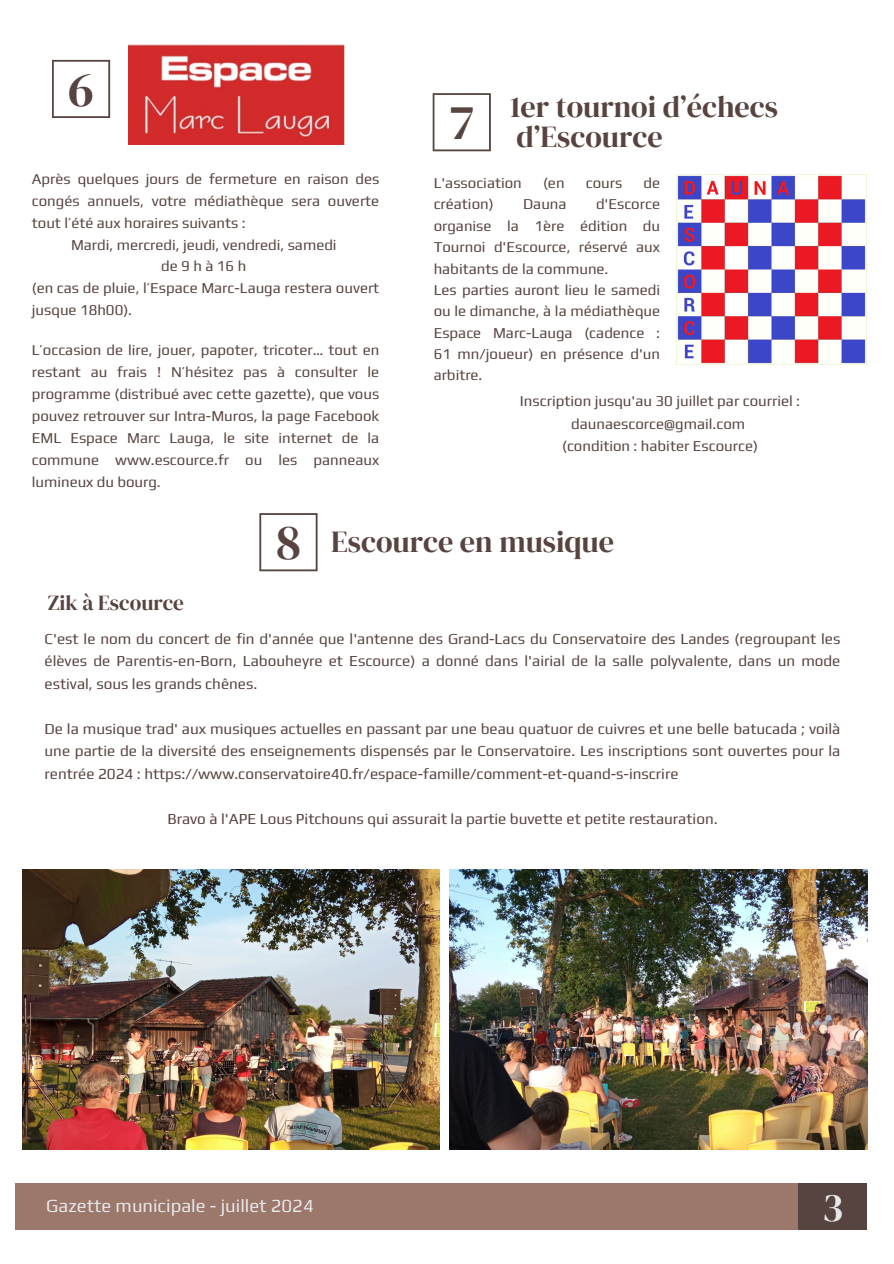
<style>
.page{position:relative;width:894px;height:1264px;background:#fff}
.page>*{position:absolute;margin:0;border:0;box-sizing:border-box;transform-origin:0 0}
.t1{font:49.35px "DM Serif Display";color:#57433f}
.t2{font:39.75px "DM Serif Display";color:#e8e8e8}
.t3{font:30.3px/30.3px "DM Serif Display";color:#57433f}
.t4{font:21.3px "DM Serif Display";color:#57433f}
.t5{font:18.45px "Play";color:#e8e8e8}
.t6{font:15.3px/22.5px "Play";color:#57433f;text-align:justify}
.t7{font:15px/21.9px "Play";color:#57433f;text-align:justify}
.t8{font:15px "Play";letter-spacing:.23em;color:#57433f}
</style>
<div class="page">
<svg style="left:432px;top:93px;width:58px;height:58px"></svg>
<div style="left:15px;top:1183px;width:785px;height:46px;background:#9b776c"></div>
<div style="left:798px;top:1183px;width:68px;height:46px;background:#57433f"></div>
<img style="left:129px;top:44px;width:216px;height:100px">
<svg style="left:52px;top:60px;width:58px;height:58px"></svg>
<img style="left:676px;top:174px;width:190px;height:191px">
<svg style="left:259px;top:513px;width:58px;height:58px"></svg>
<img style="left:22px;top:869px;width:417px;height:279px">
<img style="left:449px;top:869px;width:417px;height:279px">
<p class="t1" style="left:68px;top:55px;width:28px">6</p>
<p class="t7" style="left:32px;top:167px;width:349px">Après quelques jours de fermeture en raison des congés annuels, votre médiathèque sera ouverte tout l’été aux horaires suivants :</p>
<p class="t7" style="left:71px;top:233px;width:267px">Mardi, mercredi, jeudi, vendredi, samedi</p>
<h1 class="t8" style="left:161px;top:257px;width:86px">de9hà16h</h1>
<h2 class="t7" style="left:32px;top:277px;width:349px">(en cas de pluie, l’Espace Marc-Lauga restera ouvert jusque 18h00).</h2>
<p class="t7" style="left:32px;top:339px;width:349px">L’occasion de lire, jouer, papoter, tricoter… tout en restant au frais ! N’hésitez pas à consulter le programme (distribué avec cette gazette), que vous pouvez retrouver sur Intra-Muros, la page Facebook EML Espace Marc Lauga, le site internet de la commune www.escource.fr ou les panneaux lumineux du bourg.</p>
<p class="t3" style="left:510px;top:91px;width:269px">1er tournoi d’échecs d’Escource</p>
<p class="t7" style="left:433px;top:172px;width:90px">L'association</p>
<p class="t7" style="left:543px;top:172px;width:23px">(en</p>
<p class="t7" style="left:585px;top:172px;width:38px">cours</p>
<p class="t7" style="left:643px;top:172px;width:18px">de</p>
<p class="t7" style="left:433px;top:193px;width:62px">création)</p>
<p class="t7" style="left:523px;top:193px;width:45px">Dauna</p>
<p class="t1" style="left:449px;top:88px;width:26px">7</p>
<p class="t7" style="left:433px;top:193px;width:228px;line-height:21.3px;text-indent:162px">d'Escorce organise la 1ère édition du Tournoi d'Escource, réservé aux habitants de la commune.</p>
<p class="t7" style="left:433px;top:279px;width:228px;line-height:21.3px">Les parties auront lieu le samedi ou le dimanche, à la médiathèque Espace Marc-Lauga (cadence :<br>61 mn/joueur) en présence d'un arbitre.</p>
<p class="t7" style="left:520px;top:390px;width:281px;line-height:22.5px;text-align:center">Inscription jusqu'au 30 juillet par courriel : daunaescorce@gmail.com</p>
<p class="t7" style="left:562px;top:435px;width:197px">(condition : habiter Escource)</p>
<h3 class="t4" style="left:48px;top:587px;width:138px">Zik à Escource</h3>
<p class="t1" style="left:276px;top:508px;width:26px">8</p>
<p class="t3" style="left:331px;top:526px;width:284px">Escource en musique</p>
<p class="t6" style="left:45px;top:627px;width:797px">C'est le nom du concert de fin d'année que l'antenne des Grand-Lacs du Conservatoire des Landes (regroupant les élèves de Parentis-en-Born, Labouheyre et Escource) a donné dans l'airial de la salle polyvalente, dans un mode estival, sous les grands chênes.</p>
<p class="t6" style="left:45px;top:717px;width:797px">De la musique trad' aux musiques actuelles en passant par une beau quatuor de cuivres et une belle batucada ; voilà une partie de la diversité des enseignements dispensés par le Conservatoire. Les inscriptions sont ouvertes pour la rentrée 2024 : https://www.conservatoire40.fr/espace-famille/comment-et-quand-s-inscrire</p>
<p class="t6" style="left:167px;top:807px;width:551px">Bravo à l'APE Lous Pitchouns qui assurait la partie buvette et petite restauration.</p>
<p class="t5" style="left:46px;top:1194px;width:269px">Gazette municipale - juillet 2024</p>
<p class="t2" style="left:822px;top:1179px;width:23px">3</p>
</div>
